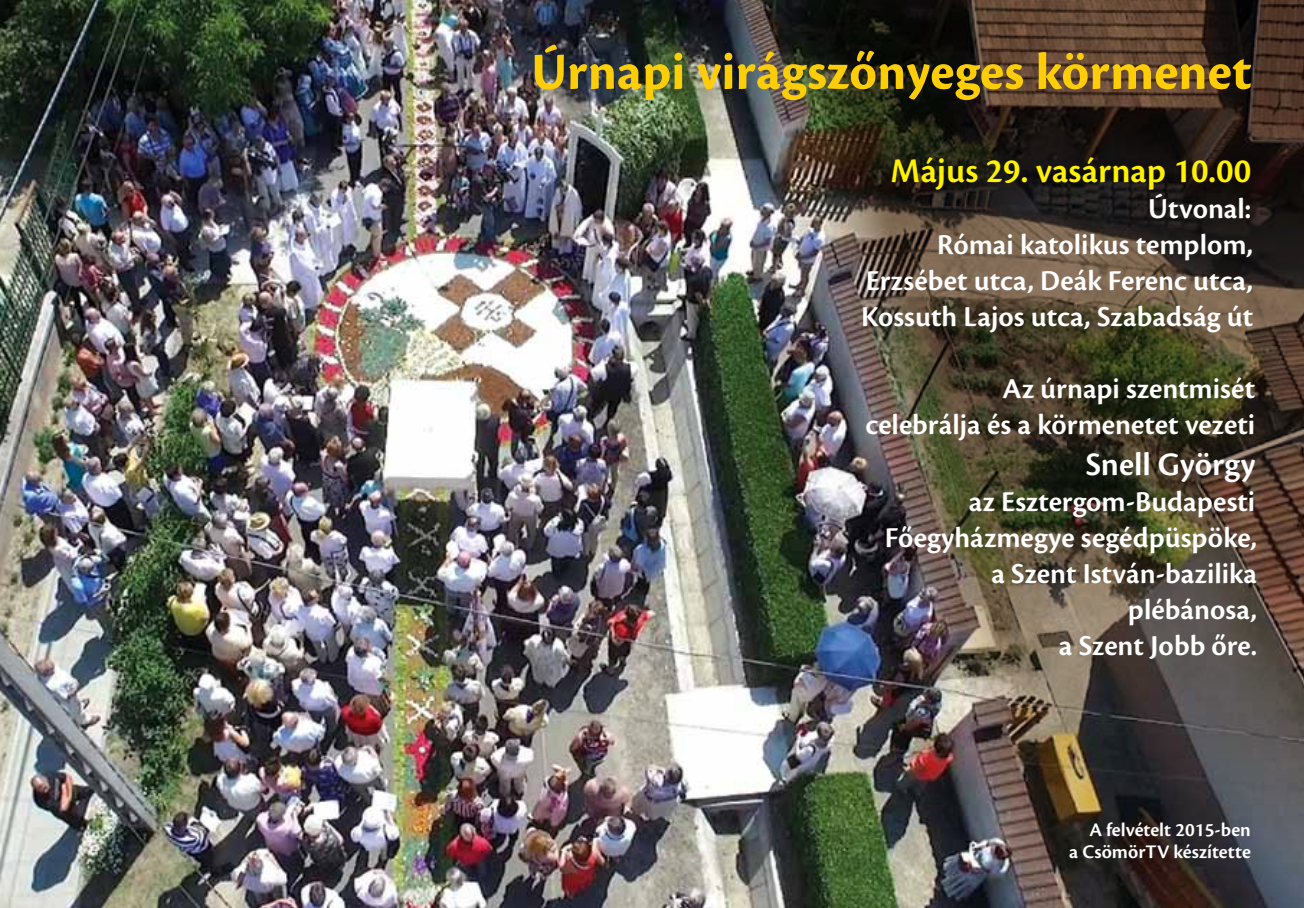
<style>
.page{position:relative;width:1304px;height:908px;background:#fff}
.page>*{position:absolute;margin:0;border:0;box-sizing:border-box;transform-origin:0 0}
.t1{font:700 54px "Cronos Pro";letter-spacing:.005em;color:#fdce07}
.t2{font:600 36px "Cronos Pro";color:#fff200}
.t3{font:600 34px "Cronos Pro";color:#fff}
.t4{font:600 30px/36px "Cronos Pro";color:#fff;text-align:right}
.t5{font:600 20px/22px "Cronos Pro";color:#fff;text-align:right}
</style>
<div class="page">
<img style="left:0;top:0;width:733px;height:907px">
<img style="left:733px;top:0;width:571px;height:907px">
<h1 class="t1" style="left:531px;top:41px;width:722px">Úrnapi virágszőnyeges körmenet</h1>
<p class="t2" style="left:891px;top:150px;width:362px">Május 29. vasárnap 10.00</p>
<p class="t4" style="left:861px;top:190px;width:394px">Útvonal:<br>Római katolikus templom,<br>Erzsébet utca, Deák Ferenc utca,<br>Kossuth Lajos utca, Szabadság út</p>
<p class="t4" style="left:866px;top:370px;width:391px">Az úrnapi szentmisét<br>celebrálja és a körmenetet vezeti</p>
<p class="t3" style="left:1086px;top:444px;width:171px">Snell György</p>
<p class="t4" style="left:885px;top:483px;width:374px">az Esztergom-Budapesti<br>Főegyházmegye segédpüspöke, a Szent István-bazilika plébánosa,<br>a Szent Jobb őre.</p>
<p class="t5" style="left:1069px;top:818px;width:183px">A felvételt 2015-ben<br>a CsömörTV készítette</p>
</div>
